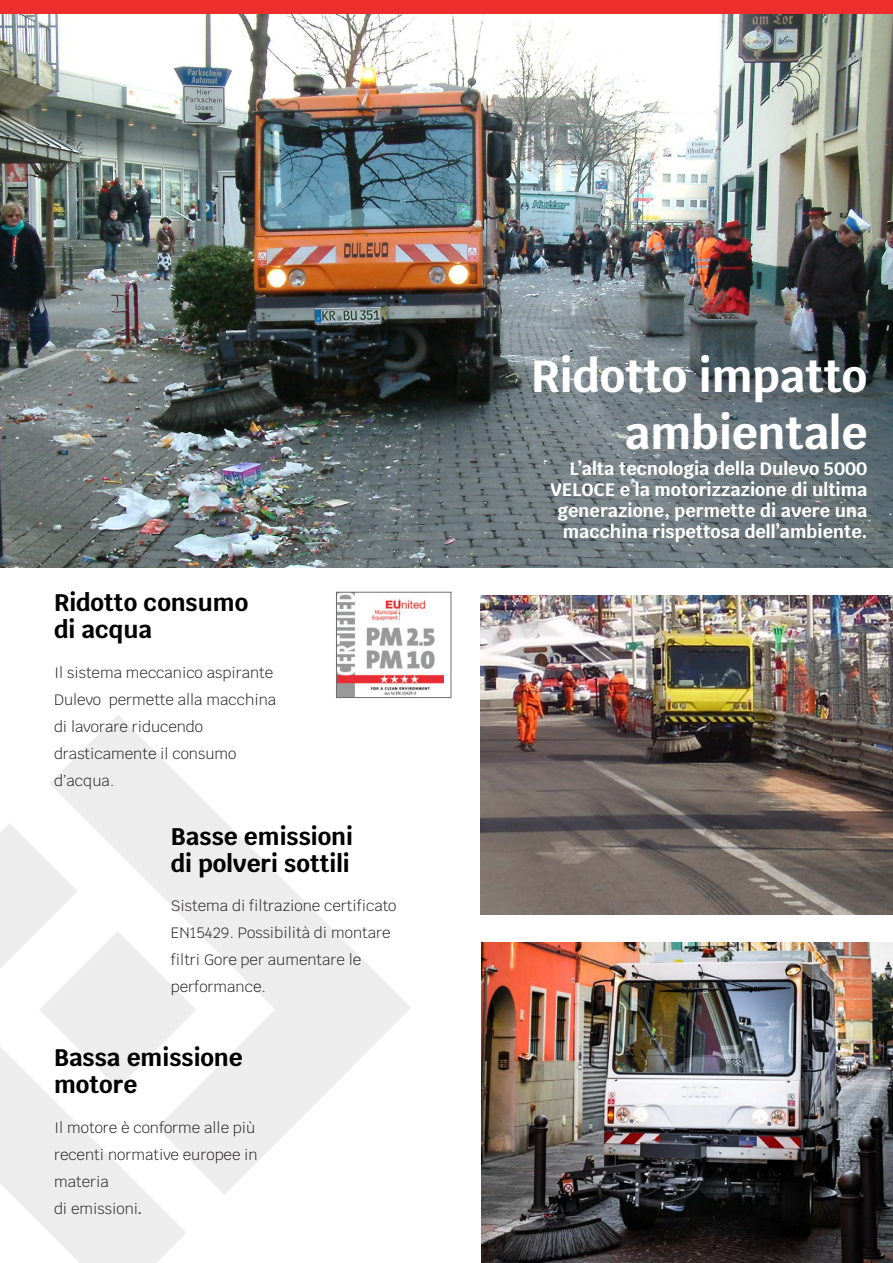
<style>
.page{position:relative;width:893px;height:1263px;background:#fff}
.page>*{position:absolute;margin:0;border:0;box-sizing:border-box;transform-origin:0 0}
.Stile_di_paragrafo_1{font:700 45px "Krub";color:#fff}
.t1{font:700 24px/27px "Krub";color:#000}
.t2{font:700 18px/21px "Krub";color:#fff;text-align:right}
.Paragrafo{font:300 15px/27px "Krub";color:#231f20}
.s1{font-family:"Muli";font-weight:400}
</style>
<div class="page">
<div style="left:0;top:0;width:893px;height:15px;background:#ee2d2d"></div>
<img style="left:0;top:15px;width:893px;height:553px">
<img style="left:482px;top:943px;width:411px;height:320px">
<img style="left:480px;top:596px;width:413px;height:319px">
<img style="left:338px;top:594px;width:105px;height:102px">
<div style="left:336px;top:592px;width:115px;height:106px;border:1px solid #6c6d70"></div>
<svg style="left:49px;top:715px;width:362px;height:480px"></svg>
<svg style="left:187px;top:931px;width:9px;height:157px"></svg>
<svg style="left:0;top:823px;width:187px;height:440px;fill:#ededed"></svg>
<p class="t1" style="left:54px;top:589px;width:196px">Ridotto consumo</p>
<p class="t1" style="left:54px;top:616px;width:100px">di acqua</p>
<p class="Paragrafo" style="left:54px;top:659px;width:224px">Il sistema meccanico aspirante<br>Dulevo permette alla macchina di lavorare riducendo drasticamente il consumo d’acqua.</p>
<p class="t1" style="left:171px;top:823px;width:184px">Basse emissioni</p>
<p class="t1" style="left:171px;top:850px;width:180px">di polveri sottili</p>
<p class="Paragrafo" style="left:171px;top:893px;width:227px">Sistema di filtrazione certificato<br>EN15429. Possibilità di montare filtri Gore per aumentare le performance.</p>
<p class="t1" style="left:54px;top:1044px;width:190px">Bassa emissione motore</p>
<p class="Paragrafo" style="left:54px;top:1114px;width:205px">Il motore è conforme alle più recenti normative europee in materia<br>di emissioni<span class="s1">.</span></p>
<p class="Stile_di_paragrafo_1" style="left:531px;top:350px;width:338px">Ridotto impatto</p>
<p class="Stile_di_paragrafo_1" style="left:625px;top:407px;width:244px">ambientale</p>
<p class="t2" style="left:551px;top:459px;width:318px">L’alta tecnologia della Dulevo 5000<br>VELOCE e la motorizzazione di ultima generazione, permette di avere una macchina rispettosa dell’ambiente.</p>
</div>
